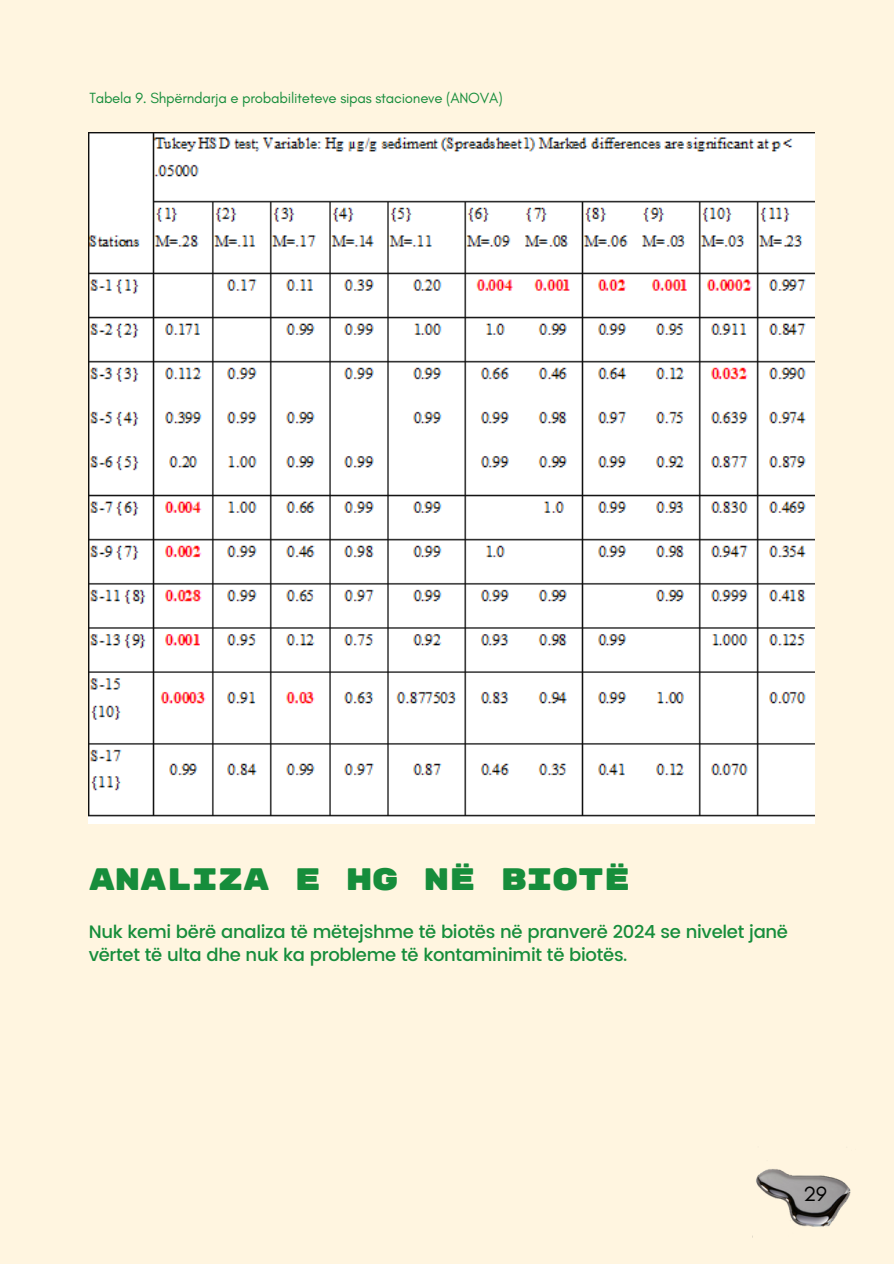
<style>
.page{position:relative;width:894px;height:1264px;background:#fff}
.page>*{position:absolute;margin:0;border:0;box-sizing:border-box;transform-origin:0 0}
.t1{font:30.9px "Rubik Mono One";letter-spacing:-.015em;color:#168d3b}
.t2{font:21px "Glacial Indifference";color:#000}
.t3{font:500 18px/22.5px "Poppins";letter-spacing:-.015em;color:#168d3b}
.t4{font:15px "Glacial Indifference";letter-spacing:-.015em;color:#168d3b}
</style>
<div class="page">
<div style="left:0;top:0;width:893px;height:1263px;background:#fff5e0"></div>
<img style="left:89px;top:133px;width:725px;height:691px">
<img style="left:752px;top:1169px;width:99px;height:69px">
<p class="t4" style="left:89px;top:89px;width:415px">Tabela 9. Shpërndarja e probabiliteteve sipas stacioneve (ANOVA)</p>
<h1 class="t1" style="left:89px;top:861px;width:542px">ANALIZA E HG NË BIOTË</h1>
<h2 class="t3" style="left:89px;top:920px;width:700px">Nuk kemi bërë analiza të mëtejshme të biotës në pranverë 2024 se nivelet janë vërtet të ulta dhe nuk ka probleme të kontaminimit të biotës.</h2>
<p class="t2" style="left:803px;top:1180px;width:25px">29</p>
</div>
